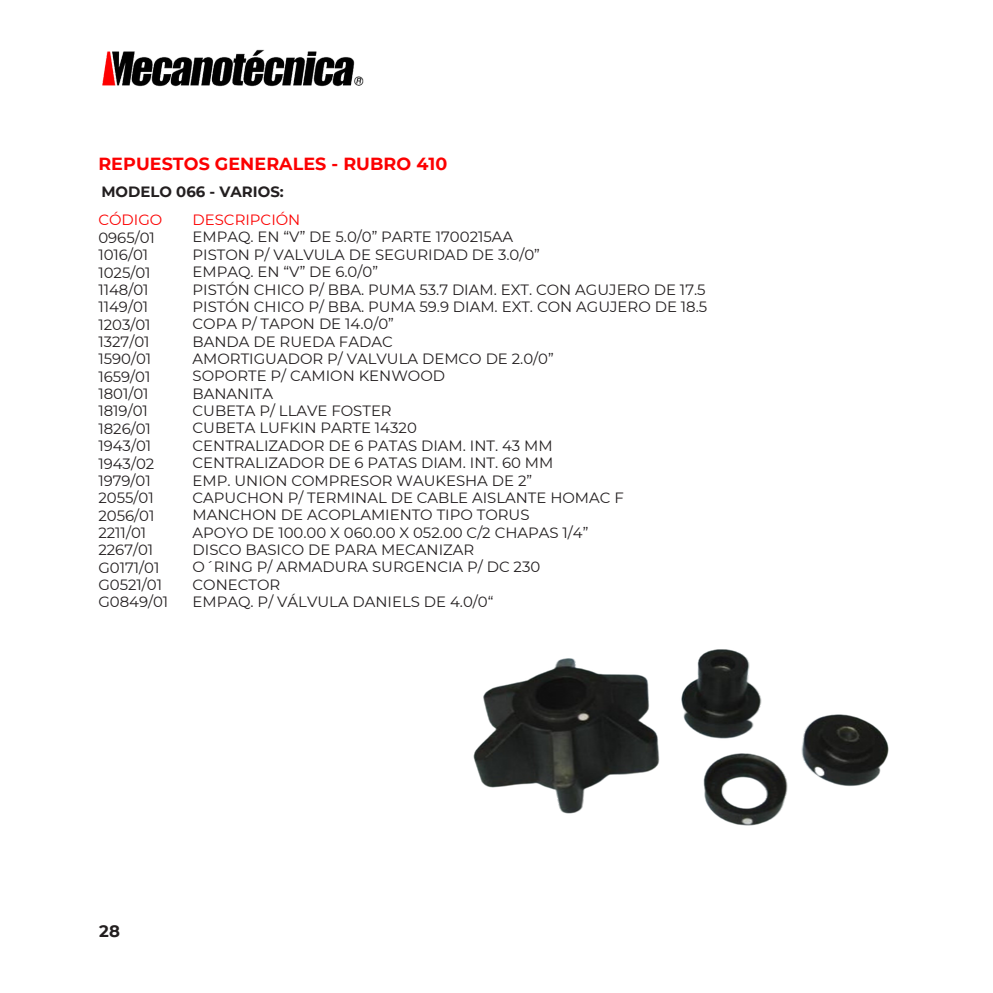
<style>
.page{position:relative;width:993px;height:993px;background:#fff}
.page>*{position:absolute;margin:0;border:0;box-sizing:border-box;transform-origin:0 0}
.t1{font:700 17.5px "Montserrat";letter-spacing:.005em;color:#fc0001}
.t2{font:700 16.45px "Montserrat";color:#231f20}
.t3{font:14.88px/17.3px "Montserrat";color:#231f20}
.t4{font:700 14.88px "Montserrat";color:#231f20}
.t5{font:14.88px "Montserrat";color:#fc0001}
.s1{color:#fc0001}
</style>
<div class="page">
<img style="left:473px;top:649px;width:416px;height:177px">
<img style="left:102px;top:49px;width:262px;height:38px">
<p class="t1" style="left:98px;top:153px;width:350px">REPUESTOS GENERALES - RUBRO 410</p>
<p class="t4" style="left:101px;top:183px;width:184px">MODELO 066 - VARIOS:</p>
<p class="t3" style="left:98px;top:211px;width:65px"><span class="s1">CÓDIGO<br></span>0965/01<br>1016/01<br>1025/01<br>1148/01<br>1149/01<br>1203/01<br>1327/01<br>1590/01<br>1659/01<br>1801/01<br>1819/01<br>1826/01<br>1943/01<br>1943/02<br>1979/01<br>2055/01<br>2056/01<br>2211/01<br>2267/01<br>G0171/01<br>G0521/01</p>
<p class="t3" style="left:98px;top:593px;width:71px">G0849/01</p>
<p class="t5" style="left:192px;top:210px;width:109px">DESCRIPCIÓN</p>
<p class="t3" style="left:192px;top:228px;width:322px">EMPAQ. EN “V” DE 5.0/0” PARTE 1700215AA</p>
<p class="t3" style="left:192px;top:246px;width:349px">PISTON P/ VALVULA DE SEGURIDAD DE 3.0/0”</p>
<p class="t3" style="left:192px;top:263px;width:187px">EMPAQ. EN “V” DE 6.0/0”</p>
<p class="t3" style="left:192px;top:280px;width:516px;text-align:justify">PISTÓN CHICO P/ BBA. PUMA 53.7 DIAM. EXT. CON AGUJERO DE 17.5<br>PISTÓN CHICO P/ BBA. PUMA 59.9 DIAM. EXT. CON AGUJERO DE 18.5<br>COPA P/ TAPON DE 14.0/0”</p>
<p class="t3" style="left:192px;top:332px;width:202px">BANDA DE RUEDA FADAC</p>
<p class="t3" style="left:192px;top:350px;width:362px">AMORTIGUADOR P/ VALVULA DEMCO DE 2.0/0”</p>
<p class="t3" style="left:192px;top:367px;width:254px">SOPORTE P/ CAMION KENWOOD</p>
<p class="t3" style="left:192px;top:384px;width:82px">BANANITA</p>
<p class="t3" style="left:192px;top:402px;width:201px">CUBETA P/ LLAVE FOSTER</p>
<p class="t3" style="left:192px;top:419px;width:226px">CUBETA LUFKIN PARTE 14320</p>
<p class="t3" style="left:192px;top:436px;width:361px">CENTRALIZADOR DE 6 PATAS DIAM. INT. 43 MM</p>
<p class="t3" style="left:192px;top:454px;width:362px">CENTRALIZADOR DE 6 PATAS DIAM. INT. 60 MM</p>
<p class="t3" style="left:192px;top:471px;width:341px">EMP. UNION COMPRESOR WAUKESHA DE 2”</p>
<p class="t3" style="left:192px;top:489px;width:432px">CAPUCHON P/ TERMINAL DE CABLE AISLANTE HOMAC F</p>
<p class="t3" style="left:192px;top:506px;width:338px">MANCHON DE ACOPLAMIENTO TIPO TORUS</p>
<p class="t3" style="left:192px;top:523px;width:397px">APOYO DE 100.00 X 060.00 X 052.00 C/2 CHAPAS 1/4”</p>
<p class="t3" style="left:192px;top:541px;width:283px">DISCO BASICO DE PARA MECANIZAR</p>
<p class="t3" style="left:192px;top:558px;width:349px">O´RING P/ ARMADURA SURGENCIA P/ DC 230</p>
<p class="t3" style="left:192px;top:575px;width:89px">CONECTOR</p>
<p class="t3" style="left:192px;top:593px;width:302px">EMPAQ. P/ VÁLVULA DANIELS DE 4.0/0“</p>
<p class="t2" style="left:99px;top:921px;width:22px">28</p>
</div>
